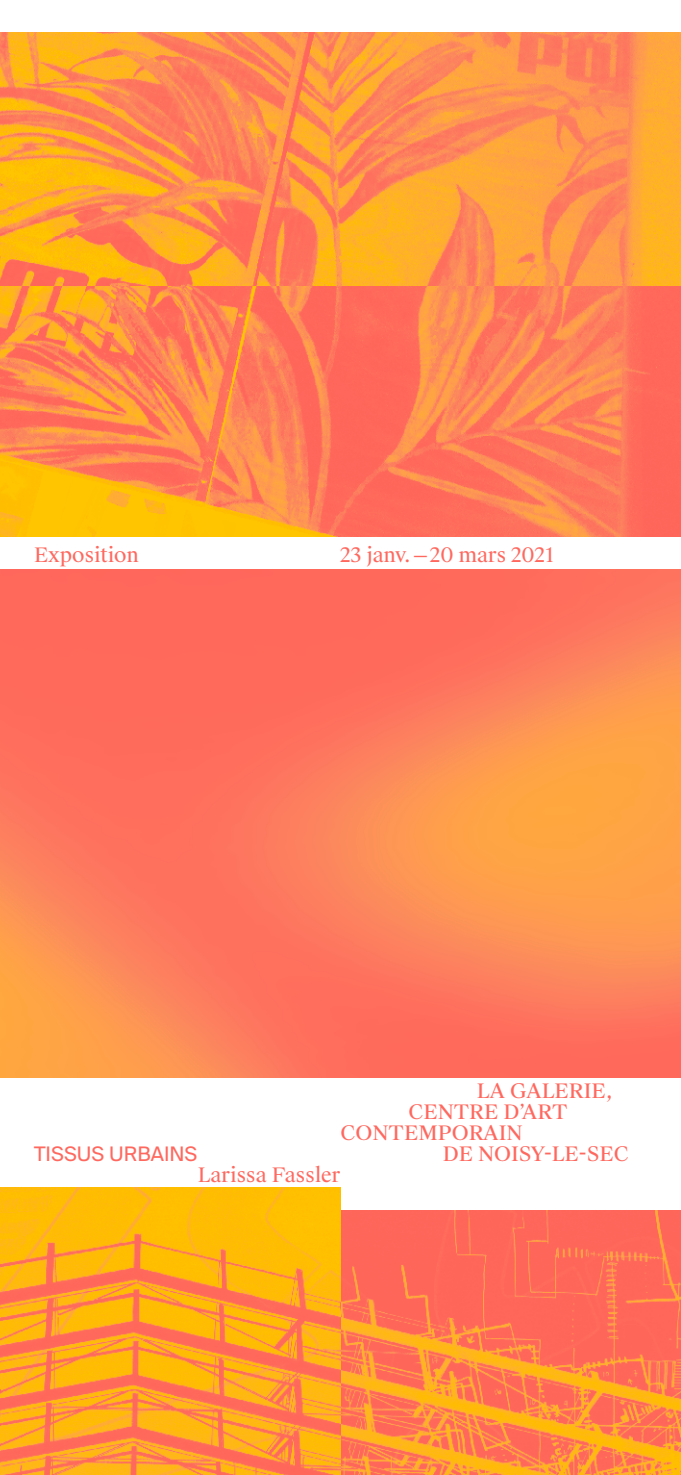
<style>
.page{position:relative;width:681px;height:1475px;background:#fff}
.page>*{position:absolute;margin:0;border:0;box-sizing:border-box;transform-origin:0 0}
.t1{font:20px "Suisse Works";color:#ff685e}
.t2{font:20px "Suisse Works";color:#ff685e}
.t3{font:20px "Suisse Intl";color:#ff685e}
</style>
<div class="page">
<img style="left:0;top:286px;width:680px;height:250px">
<img style="left:0;top:569px;width:680px;height:508px">
<img style="left:0;top:33px;width:680px;height:253px">
<img style="left:340px;top:1210px;width:340px;height:264px">
<img style="left:0;top:1187px;width:340px;height:287px">
<p class="t2" style="left:34px;top:543px;width:106px">Exposition</p>
<p class="t2" style="left:340px;top:543px;width:215px">23 janv. — 20 mars 2021</p>
<p class="t3" style="left:34px;top:1142px;width:165px">TISSUS URBAINS</p>
<p class="t1" style="left:476px;top:1078px;width:138px">LA GALERIE,</p>
<p class="t1" style="left:408px;top:1099px;width:160px">CENTRE D’ART</p>
<p class="t1" style="left:340px;top:1120px;width:184px">CONTEMPORAIN</p>
<p class="t1" style="left:442px;top:1141px;width:187px">DE NOISY-LE-SEC</p>
<p class="t2" style="left:198px;top:1162px;width:144px">Larissa Fassler</p>
</div>
